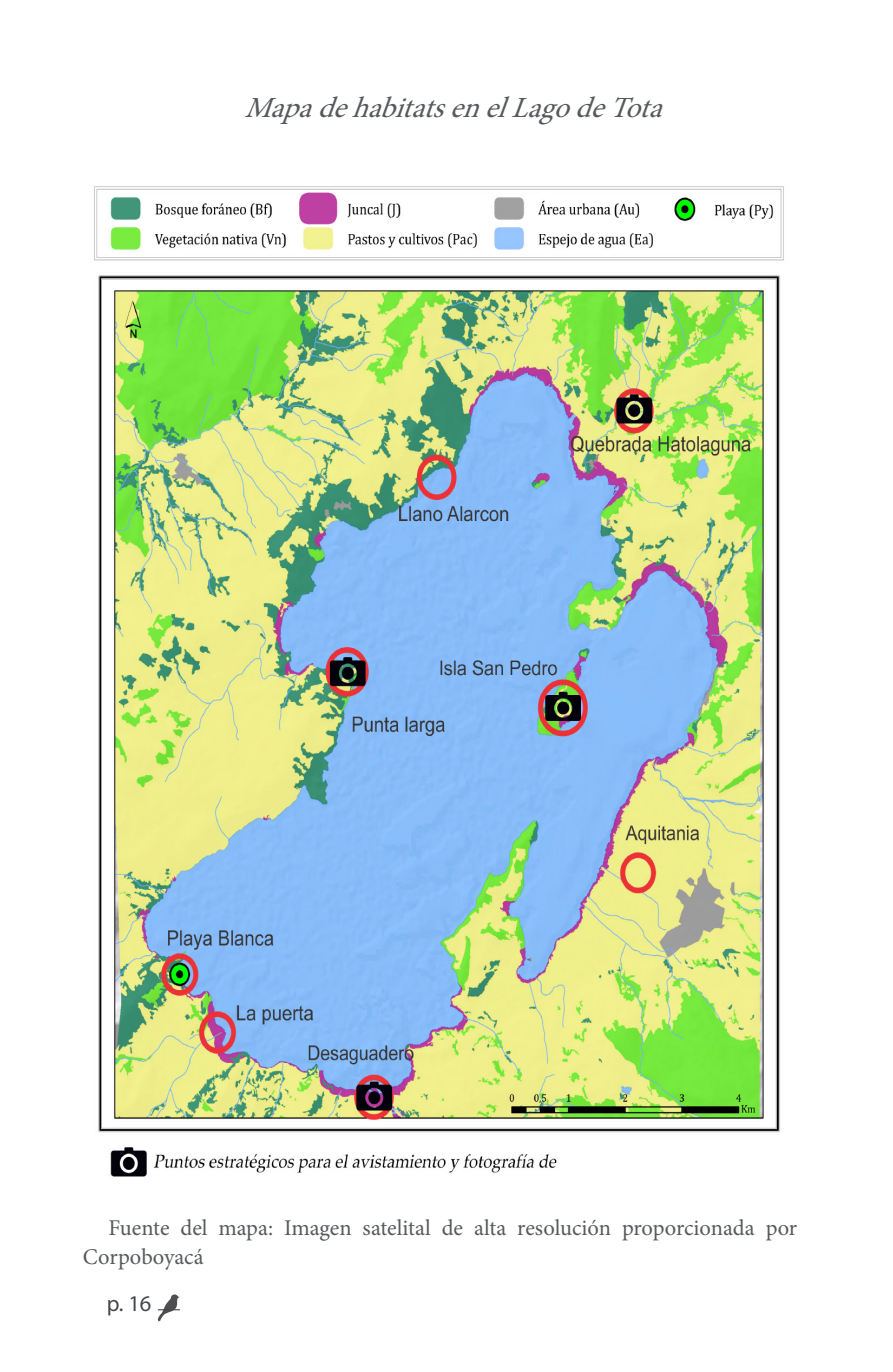
<style>
.page{position:relative;width:893px;height:1372px;background:#fff}
.page>*{position:absolute;margin:0;border:0;box-sizing:border-box;transform-origin:0 0}
.t1{font:italic 29.25px "Minion Pro";color:#575a5c}
.t2{font:22.5px/29.2px "Minion Pro";color:#575a5c}
.t3{font:22.5px "Myriad Pro";color:#44474b}
</style>
<div class="page">
<svg style="left:158px;top:1294px;width:22px;height:27px"></svg>
<img style="left:94px;top:186px;width:690px;height:991px">
<p class="t1" style="left:245px;top:88px;width:433px">MapadehabitatsenelLagodeTota</p>
<p class="t2" style="left:83px;top:1213px;width:716px;text-indent:26px">Fuente del mapa: Imagen satelital de alta resolución proporcionada por<br>Corpoboyacá</p>
<p class="t3" style="left:107px;top:1289px;width:46px">p. 16</p>
</div>
